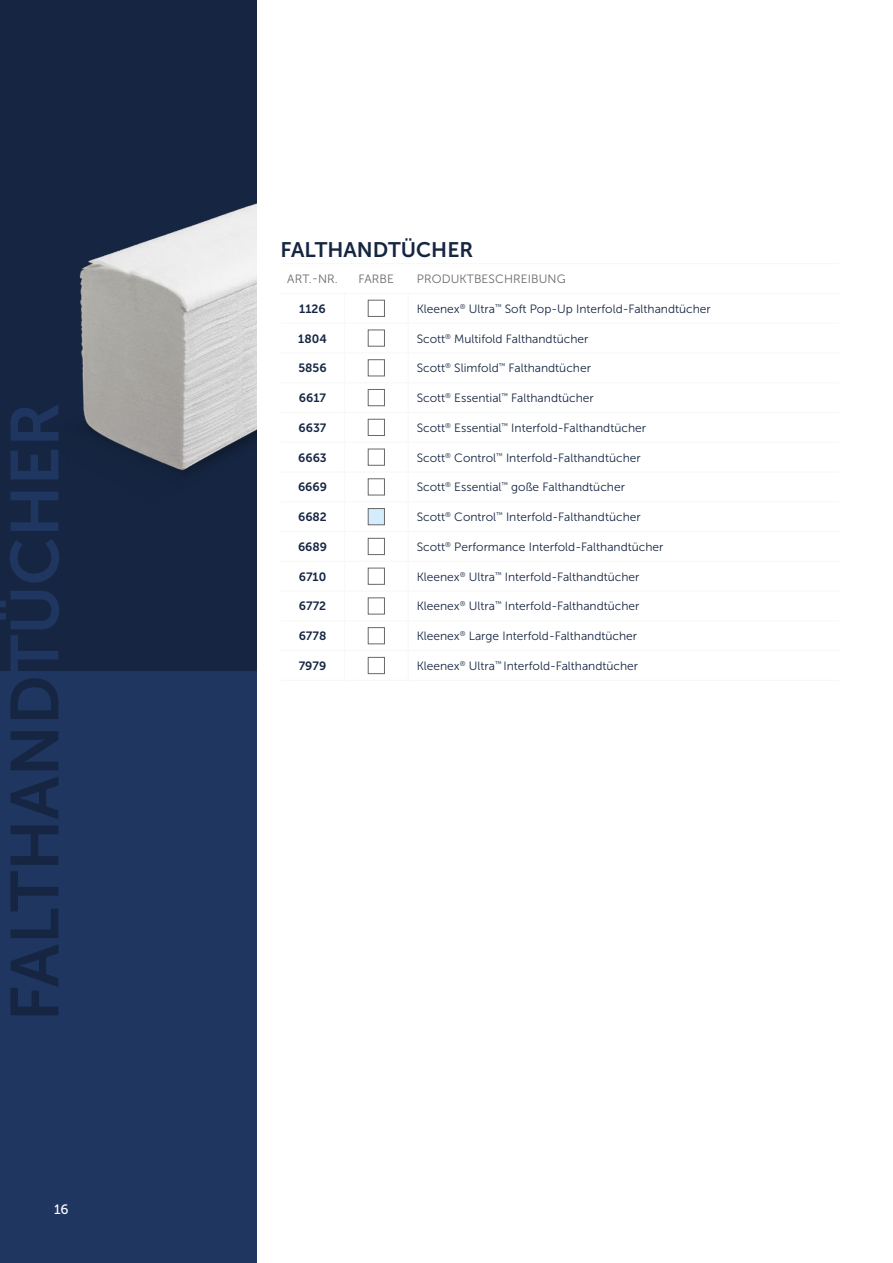
<style>
.page{position:relative;width:893px;height:1263px;background:#fff}
.page>*{position:absolute;margin:0;border:0;box-sizing:border-box;transform-origin:0 0}
.t1{font:67.5px "Museo Sans 700";color:#162642}
.t2{font:21px "Museo Sans 700";color:#162642}
.t3{font:13.5px "Museo Sans 500";color:#fff}
.t4{font:12px "Museo Sans 300";color:#162642}
.t5{font:12px "Museo Sans 700";color:#162642}
.t6{font:12px "Museo Sans 300";letter-spacing:.01em;color:#68686a}
.s1{color:#1e3660}
</style>
<div class="page">
<div style="left:0;top:0;width:257px;height:680px;background:#162642"></div>
<img style="left:79px;top:203px;width:178px;height:270px">
<div style="left:0;top:672px;width:257px;height:591px;background:#1e3660"></div>
<hr style="left:281px;top:263px;width:63px;height:1px;background:#f7f8f8">
<hr style="left:344px;top:263px;width:64px;height:1px;background:#f7f8f8">
<hr style="left:408px;top:263px;width:431px;height:1px;background:#f7f8f8">
<hr style="left:281px;top:293px;width:63px;height:1px;background:#f7f8f8">
<hr style="left:344px;top:293px;width:64px;height:1px;background:#f7f8f8">
<hr style="left:408px;top:293px;width:431px;height:1px;background:#f7f8f8">
<hr style="left:281px;top:323px;width:63px;height:1px;background:#f7f8f8">
<hr style="left:344px;top:323px;width:64px;height:1px;background:#f7f8f8">
<hr style="left:408px;top:323px;width:431px;height:1px;background:#f7f8f8">
<hr style="left:281px;top:352px;width:63px;height:1px;background:#f7f8f8">
<hr style="left:281px;top:382px;width:63px;height:1px;background:#f7f8f8">
<hr style="left:281px;top:412px;width:63px;height:1px;background:#f7f8f8">
<hr style="left:281px;top:442px;width:63px;height:1px;background:#f7f8f8">
<hr style="left:281px;top:471px;width:63px;height:2px;background:#f7f8f8">
<hr style="left:281px;top:501px;width:63px;height:1px;background:#f7f8f8">
<hr style="left:281px;top:531px;width:63px;height:1px;background:#f7f8f8">
<hr style="left:281px;top:561px;width:63px;height:1px;background:#f7f8f8">
<hr style="left:281px;top:590px;width:63px;height:2px;background:#f7f8f8">
<hr style="left:281px;top:620px;width:63px;height:1px;background:#f7f8f8">
<hr style="left:344px;top:352px;width:64px;height:1px;background:#f7f8f8">
<hr style="left:344px;top:382px;width:64px;height:1px;background:#f7f8f8">
<hr style="left:344px;top:412px;width:64px;height:1px;background:#f7f8f8">
<hr style="left:344px;top:442px;width:64px;height:1px;background:#f7f8f8">
<hr style="left:344px;top:471px;width:64px;height:2px;background:#f7f8f8">
<hr style="left:344px;top:501px;width:64px;height:1px;background:#f7f8f8">
<hr style="left:344px;top:531px;width:64px;height:1px;background:#f7f8f8">
<hr style="left:344px;top:561px;width:64px;height:1px;background:#f7f8f8">
<hr style="left:344px;top:590px;width:64px;height:2px;background:#f7f8f8">
<hr style="left:344px;top:620px;width:64px;height:1px;background:#f7f8f8">
<hr style="left:408px;top:352px;width:431px;height:1px;background:#f7f8f8">
<hr style="left:408px;top:382px;width:431px;height:1px;background:#f7f8f8">
<hr style="left:408px;top:412px;width:431px;height:1px;background:#f7f8f8">
<hr style="left:408px;top:442px;width:431px;height:1px;background:#f7f8f8">
<hr style="left:408px;top:471px;width:431px;height:2px;background:#f7f8f8">
<hr style="left:408px;top:501px;width:431px;height:1px;background:#f7f8f8">
<hr style="left:408px;top:531px;width:431px;height:1px;background:#f7f8f8">
<hr style="left:408px;top:561px;width:431px;height:1px;background:#f7f8f8">
<hr style="left:408px;top:590px;width:431px;height:2px;background:#f7f8f8">
<hr style="left:408px;top:620px;width:431px;height:1px;background:#f7f8f8">
<hr style="left:281px;top:650px;width:63px;height:1px;background:#f7f8f8">
<hr style="left:281px;top:680px;width:63px;height:1px;background:#f7f8f8">
<hr style="left:344px;top:650px;width:64px;height:1px;background:#f7f8f8">
<hr style="left:344px;top:680px;width:64px;height:1px;background:#f7f8f8">
<hr style="left:408px;top:650px;width:431px;height:1px;background:#f7f8f8">
<hr style="left:408px;top:680px;width:431px;height:1px;background:#f7f8f8">
<div style="left:368px;top:300px;width:17px;height:17px;background:#fff;border:1px solid #68686a"></div>
<div style="left:368px;top:330px;width:17px;height:17px;background:#fff;border:1px solid #68686a"></div>
<div style="left:368px;top:359px;width:17px;height:17px;background:#fff;border:1px solid #68686a"></div>
<div style="left:368px;top:389px;width:17px;height:17px;background:#fff;border:1px solid #68686a"></div>
<div style="left:368px;top:419px;width:17px;height:17px;background:#fff;border:1px solid #68686a"></div>
<div style="left:368px;top:449px;width:17px;height:17px;background:#fff;border:1px solid #68686a"></div>
<div style="left:368px;top:478px;width:17px;height:17px;background:#fff;border:1px solid #68686a"></div>
<div style="left:368px;top:508px;width:17px;height:17px;background:#d4edfc;border:1px solid #68686a"></div>
<div style="left:368px;top:538px;width:17px;height:17px;background:#fff;border:1px solid #68686a"></div>
<div style="left:368px;top:568px;width:17px;height:17px;background:#fff;border:1px solid #68686a"></div>
<div style="left:368px;top:597px;width:17px;height:17px;background:#fff;border:1px solid #68686a"></div>
<div style="left:368px;top:627px;width:17px;height:17px;background:#fff;border:1px solid #68686a"></div>
<div style="left:368px;top:657px;width:17px;height:17px;background:#fff;border:1px solid #68686a"></div>
<h1 class="t1" style="left:-2px;top:1021px;width:620px;rotate:-90deg">FALTHAND<span class="s1">TÜCHER</span></h1>
<p class="t3" style="left:54px;top:1202px;width:16px">16</p>
<h2 class="t2" style="left:281px;top:238px;width:194px">FALTHANDTÜCHER</h2>
<p class="t6" style="left:287px;top:272px;width:52px">ART.-NR.</p>
<p class="t6" style="left:359px;top:272px;width:37px">FARBE</p>
<p class="t6" style="left:417px;top:272px;width:151px">PRODUKTBESCHREIBUNG</p>
<p class="t5" style="left:299px;top:302px;width:28px">1126</p>
<p class="t4" style="left:417px;top:302px;width:296px">Kleenex<sup>®</sup> Ultra<sup>™</sup> Soft Pop-Up Interfold-Falthandtücher</p>
<p class="t5" style="left:298px;top:332px;width:30px">1804</p>
<p class="t4" style="left:417px;top:332px;width:173px">Scott<sup>®</sup> Multifold Falthandtücher</p>
<p class="t5" style="left:298px;top:361px;width:30px">5856</p>
<p class="t4" style="left:417px;top:362px;width:176px">Scott<sup>®</sup> Slimfold<sup>™</sup> Falthandtücher</p>
<p class="t5" style="left:299px;top:391px;width:29px">6617</p>
<p class="t4" style="left:417px;top:391px;width:179px">Scott<sup>®</sup> Essential<sup>™</sup> Falthandtücher</p>
<p class="t5" style="left:299px;top:421px;width:29px">6637</p>
<p class="t4" style="left:417px;top:421px;width:231px">Scott<sup>®</sup> Essential<sup>™</sup> Interfold-Falthandtücher</p>
<p class="t5" style="left:298px;top:451px;width:30px">6663</p>
<p class="t4" style="left:417px;top:451px;width:225px">Scott<sup>®</sup> Control<sup>™</sup> Interfold-Falthandtücher</p>
<p class="t5" style="left:298px;top:481px;width:30px">6669</p>
<p class="t4" style="left:417px;top:481px;width:210px">Scott<sup>®</sup> Essential<sup>™</sup> goße Falthandtücher</p>
<p class="t5" style="left:298px;top:510px;width:30px">6682</p>
<p class="t4" style="left:417px;top:511px;width:225px">Scott<sup>®</sup> Control<sup>™</sup> Interfold-Falthandtücher</p>
<p class="t5" style="left:298px;top:540px;width:31px">6689</p>
<p class="t4" style="left:417px;top:540px;width:248px">Scott<sup>®</sup> Performance Interfold-Falthandtücher</p>
<p class="t5" style="left:299px;top:570px;width:29px">6710</p>
<p class="t4" style="left:417px;top:570px;width:224px">Kleenex<sup>®</sup> Ultra<sup>™</sup> Interfold-Falthandtücher</p>
<p class="t5" style="left:299px;top:600px;width:29px">6772</p>
<p class="t4" style="left:417px;top:600px;width:224px">Kleenex<sup>®</sup> Ultra<sup>™</sup> Interfold-Falthandtücher</p>
<p class="t5" style="left:299px;top:629px;width:29px">6778</p>
<p class="t4" style="left:417px;top:630px;width:222px">Kleenex<sup>®</sup> Large Interfold-Falthandtücher</p>
<p class="t5" style="left:299px;top:659px;width:29px">7979</p>
<p class="t4" style="left:417px;top:659px;width:223px">Kleenex<sup>®</sup> Ultra<sup>™</sup> Interfold-Falthandtücher</p>
</div>
